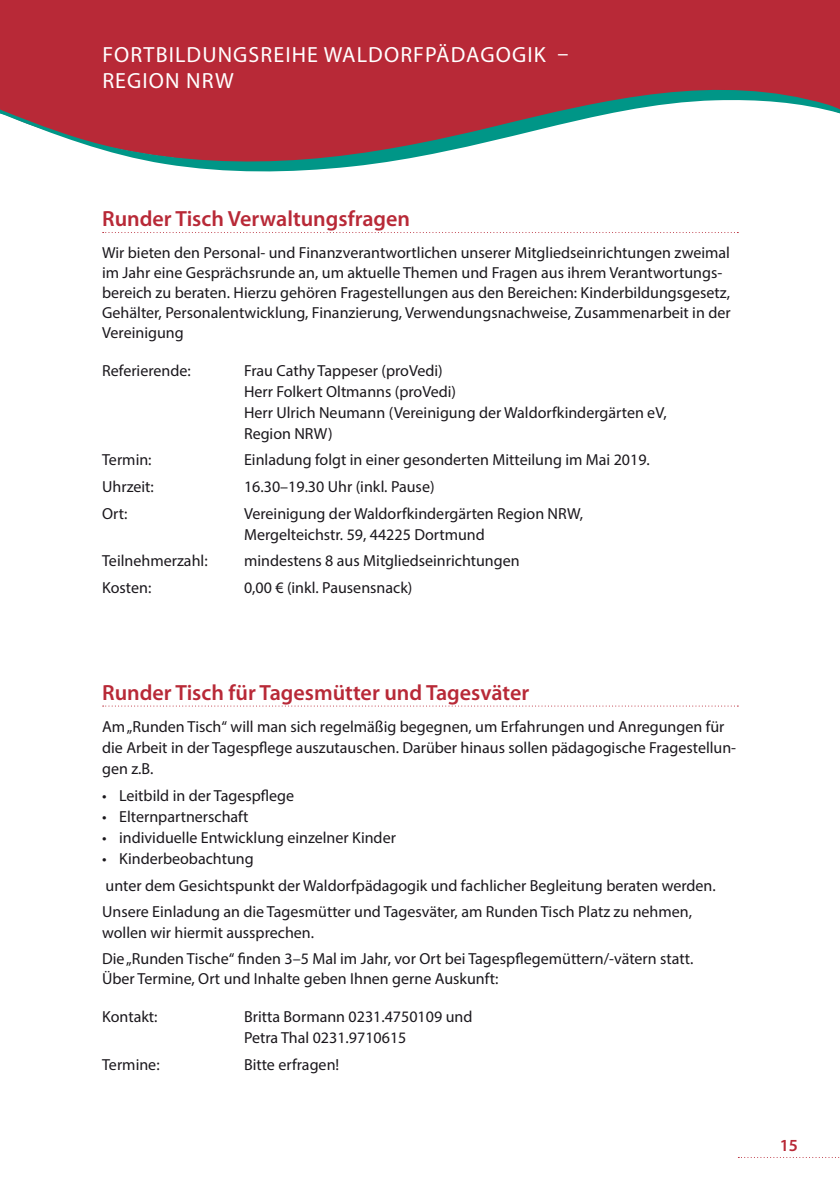
<style>
.page{position:relative;width:840px;height:1191px;background:#fff}
.page>*{position:absolute;margin:0;border:0;box-sizing:border-box;transform-origin:0 0}
.t1{font:600 22px "Myriad Pro";color:#b82937}
.t2{font:22px/26.4px "Myriad Pro";letter-spacing:.05em;color:#fff}
.t3{font:600 17px "Myriad Pro";color:#b82937}
.t4{font:16px/21px "Myriad Pro";color:#1a171c}
</style>
<div class="page">
<div style="left:0;top:0;width:839px;height:72px;background:#b82937"></div>
<svg style="left:738px;top:1157px;width:102px;height:1px"></svg>
<svg style="left:0;top:72px;width:839px;height:100px;fill:#b82937"></svg>
<svg style="left:103px;top:232px;width:635px;height:1px"></svg>
<svg style="left:103px;top:705px;width:635px;height:1px"></svg>
<h1 class="t2" style="left:102px;top:41px;width:467px">Fortbildungsreihe Waldorfpädagogik –<br>Region NRW</h1>
<h1 class="t1" style="left:102px;top:205px;width:309px">Runder Tisch Verwaltungsfragen</h1>
<p class="t4" style="left:102px;top:242px;width:629px;line-height:20px">Wir bieten den Personal- und Finanzverantwortlichen unserer Mitgliedseinrichtungen zweimal im Jahr eine Gesprächsrunde an, um aktuelle Themen und Fragen aus ihrem Verantwortungs&shy;bereich zu beraten. Hierzu gehören Fragestellungen aus den Bereichen: Kinderbildungsgesetz, Gehälter, Personalentwicklung, Finanzierung, Verwendungsnachweise, Zusammenarbeit in der Vereinigung</p>
<p class="t4" style="left:102px;top:359px;width:90px">Referierende:</p>
<p class="t4" style="left:244px;top:359px;width:424px">Frau Cathy Tappeser (proVedi)<br>Herr Folkert Oltmanns (proVedi)<br>Herr Ulrich Neumann (Vereinigung der Waldorfkindergärten eV, Region NRW)</p>
<p class="t4" style="left:102px;top:449px;width:51px">Termin:</p>
<p class="t4" style="left:244px;top:449px;width:407px">Einladung folgt in einer gesonderten Mitteilung im Mai 2019.</p>
<p class="t4" style="left:102px;top:476px;width:53px">Uhrzeit:</p>
<p class="t4" style="left:244px;top:476px;width:192px">16.30–19.30 Uhr (inkl. Pause)</p>
<p class="t4" style="left:102px;top:502px;width:27px">Ort:</p>
<p class="t4" style="left:244px;top:502px;width:340px">Vereinigung der Waldorfkindergärten Region NRW,<br>Mergelteichstr. 59, 44225 Dortmund</p>
<p class="t4" style="left:102px;top:550px;width:107px">Teilnehmerzahl:</p>
<p class="t4" style="left:244px;top:550px;width:277px">mindestens 8 aus Mitgliedseinrichtungen</p>
<p class="t4" style="left:102px;top:577px;width:51px">Kosten:</p>
<p class="t4" style="left:244px;top:577px;width:170px">0,00 € (inkl. Pausensnack)</p>
<h1 class="t1" style="left:102px;top:678px;width:428px">Runder Tisch für Tagesmütter und Tagesväter</h1>
<p class="t4" style="left:102px;top:716px;width:635px">Am „Runden Tisch“ will man sich regelmäßig begegnen, um Erfahrungen und Anregungen für die Arbeit in der Tagespflege auszutauschen. Darüber hinaus sollen pädagogische Fragestellun&shy;gen z.B.</p>
<p class="t4" style="left:102px;top:785px;width:193px">• Leitbild in der Tagespflege</p>
<p class="t4" style="left:102px;top:806px;width:148px">• Elternpartnerschaft</p>
<p class="t4" style="left:102px;top:826px;width:295px">• individuelle Entwicklung einzelner Kinder</p>
<p class="t4" style="left:102px;top:845px;width:614px;line-height:26.6px">• Kinderbeobachtung<br>unter dem Gesichtspunkt der Waldorfpädagogik und fachlicher Begleitung beraten werden.<br>Unsere Einladung an die Tagesmütter und Tagesväter, am Runden Tisch Platz zu nehmen,</p>
<p class="t4" style="left:102px;top:920px;width:592px;line-height:25.6px">wollen wir hiermit aussprechen.<br>Die „Runden Tische“ finden 3–5 Mal im Jahr, vor Ort bei Tagespflegemüttern/-vätern statt.</p>
<p class="t4" style="left:102px;top:967px;width:397px">Über Termine, Ort und Inhalte geben Ihnen gerne Auskunft:</p>
<p class="t4" style="left:102px;top:1005px;width:57px">Kontakt:</p>
<p class="t4" style="left:244px;top:1005px;width:230px">Britta Bormann 0231.4750109 und<br>Petra Thal 0231.9710615</p>
<p class="t4" style="left:102px;top:1053px;width:59px">Termine:</p>
<p class="t4" style="left:244px;top:1053px;width:97px">Bitte erfragen!</p>
<p class="t3" style="left:779px;top:1134px;width:20px">15</p>
</div>
